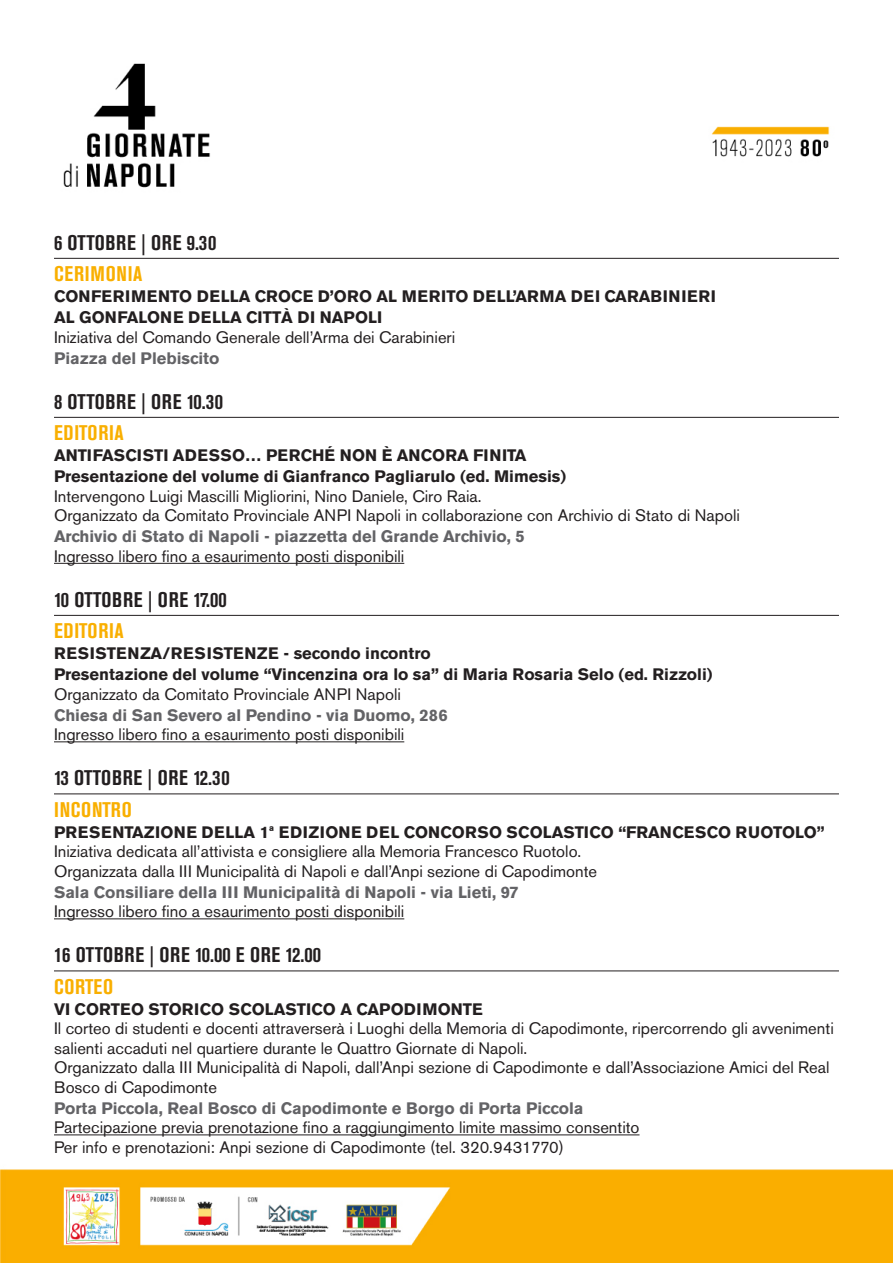
<style>
.page{position:relative;width:893px;height:1263px;background:#fff}
.page>*{position:absolute;margin:0;border:0;box-sizing:border-box;transform-origin:0 0}
.DATA{font:700 condensed 21px "Akzidenz Grotesk BE";letter-spacing:.03em;color:#231f20}
.TIPO{font:700 condensed 21px "Akzidenz Grotesk BE";letter-spacing:.035em;color:#f9af00}
.TESTO{font:16.5px/19.5px "Akzidenz Grotesk BE";color:#231f20}
.ATTIVITà{font:700 16.5px "Akzidenz Grotesk BE";color:#231f20}
.LUOGO{font:700 16.5px "Akzidenz Grotesk BE";color:#636366}
.ATTIVITà-2{font:700 16.5px "Akzidenz Grotesk BE";letter-spacing:.02em;color:#231f20}
</style>
<div class="page">
<img style="left:0;top:63px;width:892px;height:1200px">
<hr style="left:54px;top:258px;width:785px;height:1px;background:#231f20">
<hr style="left:54px;top:417px;width:785px;height:1px;background:#231f20">
<hr style="left:54px;top:563px;width:350px;height:1px;background:#231f20">
<hr style="left:54px;top:615px;width:785px;height:1px;background:#231f20">
<hr style="left:54px;top:741px;width:350px;height:1px;background:#231f20">
<hr style="left:54px;top:794px;width:785px;height:1px;background:#231f20">
<hr style="left:54px;top:918px;width:350px;height:1px;background:#231f20">
<hr style="left:54px;top:971px;width:785px;height:1px;background:#231f20">
<hr style="left:54px;top:1134px;width:585px;height:1px;background:#231f20">
<p class="DATA" style="left:54px;top:230px;width:164px">6 OTTOBRE | ORE 9.30</p>
<p class="TIPO" style="left:54px;top:262px;width:90px">CERIMONIA</p>
<p class="ATTIVITà-2" style="left:54px;top:287px;width:664px">CONFERIMENTO DELLA CROCE D’ORO AL MERITO DELL’ARMA DEI CARABINIERI</p>
<p class="ATTIVITà" style="left:54px;top:308px;width:330px">AL GONFALONE DELLA CITTÀ DI NAPOLI</p>
<p class="TESTO" style="left:54px;top:327px;width:403px">Iniziativa del Comando Generale dell’Arma dei Carabinieri</p>
<p class="LUOGO" style="left:54px;top:348px;width:167px">Piazza del Plebiscito</p>
<p class="DATA" style="left:54px;top:389px;width:171px">8 OTTOBRE | ORE 10.30</p>
<p class="TIPO" style="left:54px;top:421px;width:71px">EDITORIA</p>
<p class="ATTIVITà" style="left:54px;top:446px;width:474px">ANTIFASCISTI ADESSO… PERCHÉ NON È ANCORA FINITA</p>
<p class="ATTIVITà" style="left:54px;top:467px;width:514px">Presentazione del volume di Gianfranco Pagliarulo (ed. Mimesis)</p>
<p class="TESTO" style="left:54px;top:486px;width:429px">Intervengono Luigi Mascilli Migliorini, Nino Daniele, Ciro Raia.</p>
<p class="TESTO" style="left:54px;top:506px;width:687px">Organizzato da Comitato Provinciale ANPI Napoli in collaborazione con Archivio di Stato di Napoli</p>
<p class="LUOGO" style="left:54px;top:527px;width:472px">Archivio di Stato di Napoli - piazzetta del Grande Archivio, 5</p>
<p class="TESTO" style="left:54px;top:546px;width:352px">Ingresso libero fino a esaurimento posti disponibili</p>
<p class="DATA" style="left:54px;top:587px;width:174px">10 OTTOBRE | ORE 17.00</p>
<p class="TIPO" style="left:54px;top:619px;width:71px">EDITORIA</p>
<p class="ATTIVITà" style="left:54px;top:644px;width:378px">RESISTENZA/RESISTENZE - secondo incontro</p>
<p class="ATTIVITà" style="left:54px;top:665px;width:660px">Presentazione del volume “Vincenzina ora lo sa” di Maria Rosaria Selo (ed. Rizzoli)</p>
<p class="TESTO" style="left:54px;top:684px;width:348px">Organizzato da Comitato Provinciale ANPI Napoli</p>
<p class="LUOGO" style="left:54px;top:705px;width:395px">Chiesa di San Severo al Pendino - via Duomo, 286</p>
<p class="TESTO" style="left:54px;top:725px;width:352px">Ingresso libero fino a esaurimento posti disponibili</p>
<p class="DATA" style="left:54px;top:766px;width:177px">13 OTTOBRE | ORE 12.30</p>
<p class="TIPO" style="left:54px;top:797px;width:79px">INCONTRO</p>
<p class="ATTIVITà" style="left:54px;top:822px;width:772px">PRESENTAZIONE DELLA 1ª EDIZIONE DEL CONCORSO SCOLASTICO “FRANCESCO RUOTOLO”</p>
<p class="TESTO" style="left:54px;top:842px;width:529px">Iniziativa dedicata all’attivista e consigliere alla Memoria Francesco Ruotolo.</p>
<p class="TESTO" style="left:54px;top:861px;width:545px">Organizzata dalla III Municipalità di Napoli e dall’Anpi sezione di Capodimonte</p>
<p class="LUOGO" style="left:54px;top:882px;width:466px">Sala Consiliare della III Municipalità di Napoli - via Lieti, 97</p>
<p class="TESTO" style="left:54px;top:902px;width:352px">Ingresso libero fino a esaurimento posti disponibili</p>
<p class="DATA" style="left:54px;top:943px;width:269px">16 OTTOBRE | ORE 10.00 E ORE 12.00</p>
<p class="TIPO" style="left:54px;top:974px;width:61px">CORTEO</p>
<p class="ATTIVITà" style="left:54px;top:999px;width:430px">VI CORTEO STORICO SCOLASTICO A CAPODIMONTE</p>
<p class="TESTO" style="left:54px;top:1019px;width:781px">Il corteo di studenti e docenti attraverserà i Luoghi della Memoria di Capodimonte, ripercorrendo gli avvenimenti salienti accaduti nel quartiere durante le Quattro Giornate di Napoli.</p>
<p class="TESTO" style="left:54px;top:1058px;width:777px">Organizzato dalla III Municipalità di Napoli, dall’Anpi sezione di Capodimonte e dall’Associazione Amici del Real<br>Bosco di Capodimonte</p>
<p class="LUOGO" style="left:54px;top:1098px;width:531px">Porta Piccola, Real Bosco di Capodimonte e Borgo di Porta Piccola</p>
<p class="TESTO" style="left:54px;top:1118px;width:587px">Partecipazione previa prenotazione fino a raggiungimento limite massimo consentito</p>
<p class="TESTO" style="left:54px;top:1137px;width:511px">Per info e prenotazioni: Anpi sezione di Capodimonte (tel. 320.9431770)</p>
</div>
